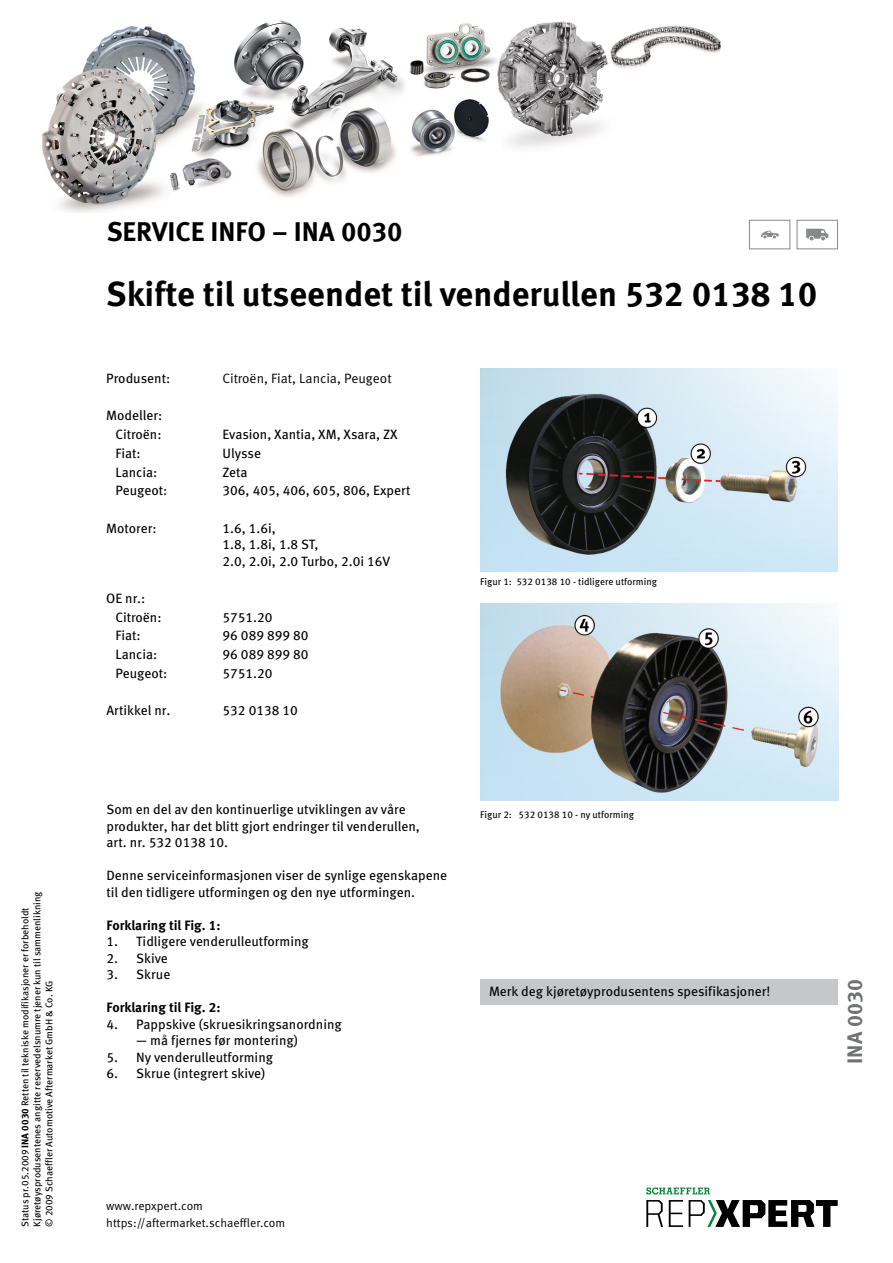
<style>
.page{position:relative;width:893px;height:1263px;background:#fff}
.page>*{position:absolute;margin:0;border:0;box-sizing:border-box;transform-origin:0 0}
.t1{font:700 34.5px "Meta Pro";color:#000}
.t2{font:700 27px "Meta Pro";color:#000}
.t3{font:700 21px "Meta Pro";color:#707172}
.t4{font:13.5px/16.5px "Meta Pro";color:#000}
.t5{font:700 13.5px "Meta Pro";color:#000}
.t6{font:13.5px "Meta Pro Norm";color:#000}
.t7{font:12px/16.5px "Meta Pro Norm";color:#000}
.t8{font:9.75px/12px "Meta Pro";color:#000}
.s1{font-weight:700}
</style>
<div class="page">
<img style="left:480px;top:369px;width:358px;height:203px">
<img style="left:480px;top:604px;width:358px;height:197px">
<div style="left:480px;top:980px;width:358px;height:25px;background:#c6c7c8"></div>
<div style="left:749px;top:220px;width:41px;height:29px;border:1px solid #87888a"></div>
<svg style="left:761px;top:231px;width:18px;height:7px"></svg>
<div style="left:797px;top:220px;width:41px;height:29px;border:1px solid #87888a"></div>
<svg style="left:806px;top:229px;width:22px;height:11px"></svg>
<img style="left:42px;top:20px;width:679px;height:192px">
<svg style="left:646px;top:1200px;width:17px;height:27px"></svg>
<svg style="left:669px;top:1200px;width:14px;height:27px"></svg>
<svg style="left:689px;top:1200px;width:149px;height:27px"></svg>
<svg style="left:646px;top:1187px;width:64px;height:7px"></svg>
<p class="t8" style="left:19px;top:1227px;width:337px;rotate:-90deg">Status pr.05.2009 <span class="s1">INA 0030</span> Retten til tekniske modifikasjoner er forbeholdt<br>Kjøretøysprodusentenes angitte reservedelsnumre tjener kun til sammenlikning © 2009 Schaeffler Automotive Aftermarket GmbH &amp; Co. KG</p>
<h2 class="t2" style="left:107px;top:210px;width:297px">SERVICE INFO – INA 0030</h2>
<h1 class="t1" style="left:106px;top:267px;width:713px">Skifte til utseendet til venderullen 532 0138 10</h1>
<p class="t4" style="left:106px;top:369px;width:66px">Produsent:</p>
<p class="t6" style="left:223px;top:368px;width:171px">Citroën, Fiat, Lancia, Peugeot</p>
<p class="t4" style="left:106px;top:405px;width:58px;line-height:18.8px;text-align:right">Modeller:<br>Citroën:</p>
<p class="t4" style="left:223px;top:425px;width:177px">Evasion, Xantia, XM, Xsara, ZX</p>
<p class="t4" style="left:115px;top:444px;width:27px">Fiat:</p>
<p class="t4" style="left:223px;top:444px;width:40px">Ulysse</p>
<p class="t4" style="left:115px;top:463px;width:43px">Lancia:</p>
<p class="t4" style="left:223px;top:463px;width:27px">Zeta</p>
<p class="t4" style="left:115px;top:481px;width:53px">Peugeot:</p>
<p class="t4" style="left:223px;top:481px;width:189px">306, 405, 406, 605, 806, Expert</p>
<p class="t4" style="left:106px;top:519px;width:52px">Motorer:</p>
<p class="t4" style="left:223px;top:519px;width:169px">1.6, 1.6i,<br>1.8, 1.8i, 1.8 ST,<br>2.0, 2.0i, 2.0 Turbo, 2.0i 16V</p>
<p class="t4" style="left:115px;top:588px;width:48px;line-height:18.8px;text-indent:-9px">OE nr.:<br>Citroën:</p>
<p class="t4" style="left:223px;top:608px;width:52px">5751.20</p>
<p class="t4" style="left:115px;top:626px;width:27px">Fiat:</p>
<p class="t4" style="left:223px;top:626px;width:88px">96 089 899 80</p>
<p class="t4" style="left:115px;top:645px;width:43px">Lancia:</p>
<p class="t4" style="left:223px;top:645px;width:88px">96 089 899 80</p>
<p class="t4" style="left:115px;top:664px;width:53px">Peugeot:</p>
<p class="t4" style="left:223px;top:664px;width:52px">5751.20</p>
<p class="t4" style="left:106px;top:701px;width:65px">Artikkel nr.</p>
<p class="t4" style="left:223px;top:701px;width:77px">532 0138 10</p>
<p class="t8" style="left:480px;top:575px;width:178px">Figur 1: 532 0138 10 - tidligere utforming</p>
<p class="t4" style="left:106px;top:800px;width:315px">Som en del av den kontinuerlige utviklingen av våre produkter, har det blitt gjort endringer til venderullen, art. nr. 532 0138 10.</p>
<p class="t4" style="left:106px;top:866px;width:342px">Denne serviceinformasjonen viser de synlige egenskapene til den tidligere utformingen og den nye utformingen.</p>
<p class="t5" style="left:106px;top:915px;width:116px">Forklaring til Fig. 1:</p>
<p class="t4" style="left:106px;top:932px;width:204px">1. Tidligere venderulleutforming</p>
<p class="t4" style="left:106px;top:949px;width:63px">2. Skive</p>
<p class="t4" style="left:106px;top:965px;width:65px">3. Skrue</p>
<p class="t5" style="left:106px;top:997px;width:116px">Forklaring til Fig. 2:</p>
<p class="t4" style="left:106px;top:1015px;width:237px">4. Pappskive (skruesikringsanordning</p>
<p class="t4" style="left:136px;top:1031px;width:163px">— må fjernes før montering)</p>
<p class="t4" style="left:106px;top:1048px;width:168px">5. Ny venderulleutforming</p>
<p class="t4" style="left:106px;top:1064px;width:160px">6. Skrue (integrert skive)</p>
<p class="t8" style="left:480px;top:808px;width:155px">Figur 2: 532 0138 10 - ny utforming</p>
<p class="t4" style="left:489px;top:982px;width:283px">Merk deg kjøretøyprodusentens spesifikasjoner!</p>
<h3 class="t3" style="left:838px;top:1064px;width:86px;rotate:-90deg">INA 0030</h3>
<p class="t7" style="left:106px;top:1197px;width:180px">www.repxpert.com https://aftermarket.schaeffler.com</p>
</div>
